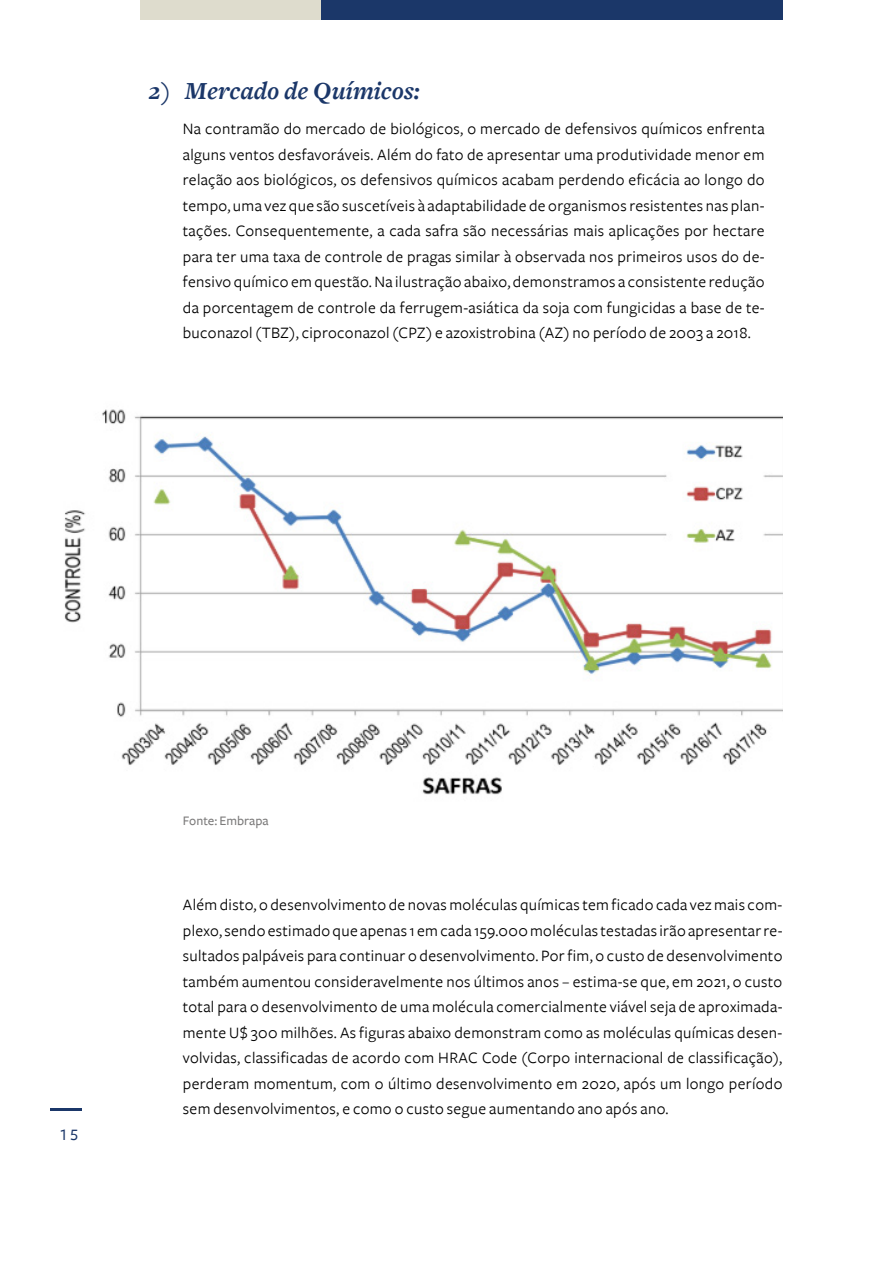
<style>
.page{position:relative;width:893px;height:1263px;background:#fff}
.page>*{position:absolute;margin:0;border:0;box-sizing:border-box;transform-origin:0 0}
.t1{font:italic 700 25.5px "Freight Text";color:#1b3769}
.t2{font:16.5px/25.5px "Freight Sans";letter-spacing:.02em;color:#000;text-align:justify}
.t3{font:16.5px "Freight Sans Medium SC";color:#1b3769}
.t4{font:500 13.5px "Freight Sans";color:#7c7b7b}
</style>
<div class="page">
<img style="left:64px;top:409px;width:718px;height:386px">
<hr style="left:51px;top:1108px;width:31px;height:2px;background:#1b3769">
<div style="left:140px;top:0;width:181px;height:19px;background:#dedccd"></div>
<div style="left:321px;top:0;width:461px;height:19px;background:#1b3769"></div>
<h1 class="t1" style="left:149px;top:77px;width:272px">2) Mercado de Químicos:</h1>
<p class="t2" style="left:183px;top:117px;width:583px">Na contramão do mercado de biológicos, o mercado de defensivos químicos enfrenta alguns ventos desfavoráveis. Além do fato de apresentar uma produtividade menor em relação aos biológicos, os defensivos químicos acabam perdendo eficácia ao longo do tempo, uma vez que são suscetíveis à adaptabilidade de organismos resistentes nas plan&shy;tações. Consequentemente, a cada safra são necessárias mais aplicações por hectare para ter uma taxa de controle de pragas similar à observada nos primeiros usos do de&shy;fensivo químico em questão. Na ilustração abaixo, demonstramos a consistente redução da porcentagem de controle da ferrugem-asiática da soja com fungicidas a base de te&shy;buconazol (TBZ), ciproconazol (CPZ) e azoxistrobina (AZ) no período de 2003 a 2018.</p>
<p class="t3" style="left:60px;top:1126px;width:20px">15</p>
<p class="t4" style="left:183px;top:813px;width:87px">Fonte: Embrapa</p>
<p class="t2" style="left:183px;top:892px;width:601px">Além disto, o desenvolvimento de novas moléculas químicas tem ficado cada vez mais com&shy;plexo, sendo estimado que apenas 1 em cada 159.000 moléculas testadas irão apresentar re&shy;sultados palpáveis para continuar o desenvolvimento. Por fim, o custo de desenvolvimento também aumentou consideravelmente nos últimos anos – estima-se que, em 2021, o custo total para o desenvolvimento de uma molécula comercialmente viável seja de aproximada&shy;mente U$ 300 milhões. As figuras abaixo demonstram como as moléculas químicas desen&shy;volvidas, classificadas de acordo com HRAC Code (Corpo internacional de classificação), perderam momentum, com o último desenvolvimento em 2020, após um longo período sem desenvolvimentos, e como o custo segue aumentando ano após ano.</p>
</div>
